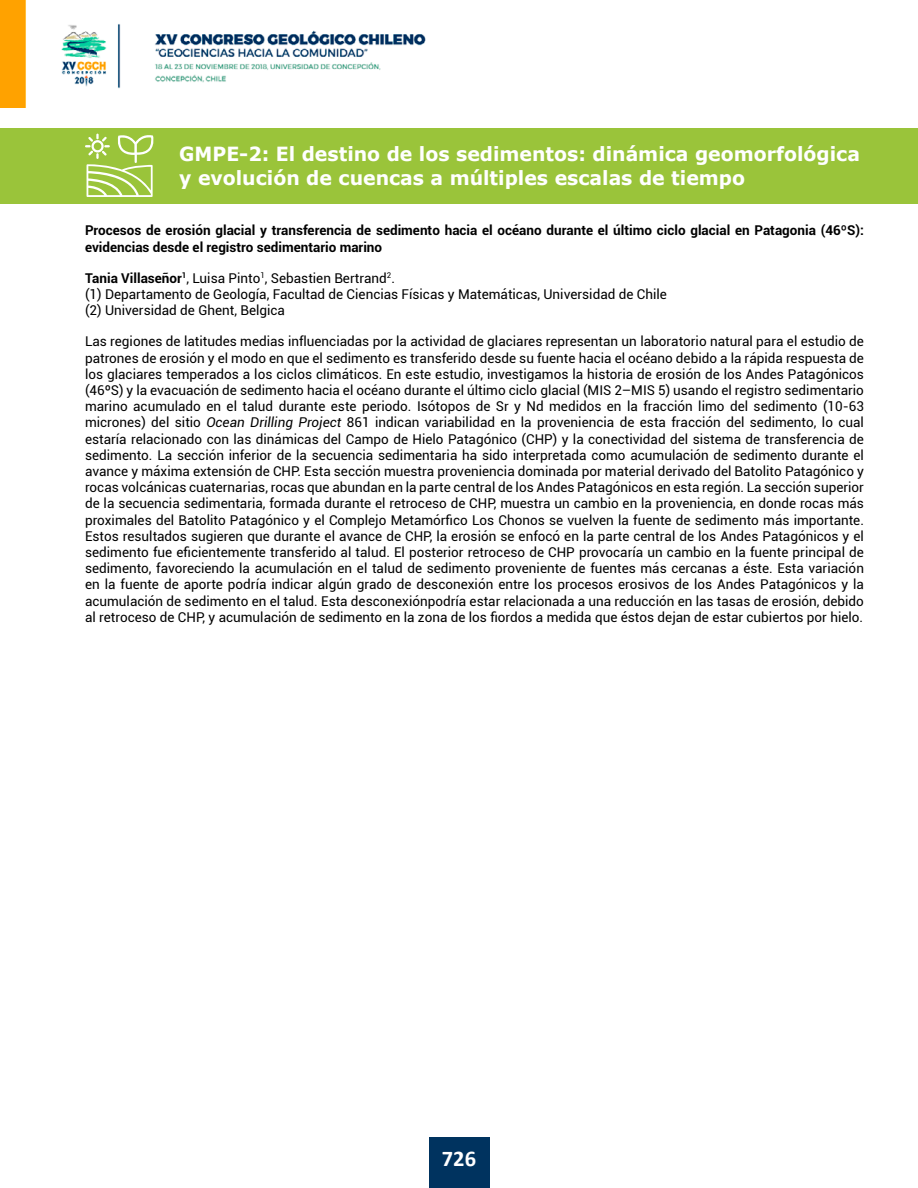
<style>
.page{position:relative;width:918px;height:1188px;background:#fff}
.page>*{position:absolute;margin:0;border:0;box-sizing:border-box;transform-origin:0 0}
.t1{font:700 22.5px "Calibri";color:#fff}
.t2{font:700 19.5px/23.4px "Verdana";color:#fff}
.t3{font:13.5px/16.2px "Roboto";color:#000}
.t4{font:700 13.5px/16.2px "Roboto";color:#000}
.s1{font-weight:700}
.s2{font-style:italic}
</style>
<div class="page">
<img style="left:0;top:0;width:426px;height:108px">
<div style="left:429px;top:1138px;width:60px;height:50px;background:#00335f"></div>
<div style="left:0;top:128px;width:918px;height:75px;background:#9ac43a"></div>
<svg style="left:85px;top:134px;width:69px;height:63px"></svg>
<h2 class="t2" style="left:179px;top:142px;width:682px">GMPE-2: El destino de los sedimentos: dinámica geomorfológica y evolución de cuencas a múltiples escalas de tiempo</h2>
<p class="t4" style="left:85px;top:222px;width:780px">Procesos de erosión glacial y transferencia de sedimento hacia el océano durante el último ciclo glacial en Patagonia (46ºS): evidencias desde el registro sedimentario marino</p>
<p class="t3" style="left:85px;top:269px;width:583px"><span class="s1">Tania Villaseñor</span><sup>1</sup>, Luisa Pinto<sup>1</sup>, Sebastien Bertrand<sup>2</sup>.<br>(1) Departamento de Geología, Facultad de Ciencias Físicas y Matemáticas, Universidad de Chile (2) Universidad de Ghent, Belgica</p>
<p class="t3" style="left:85px;top:333px;width:780px;text-align:justify">Las regiones de latitudes medias influenciadas por la actividad de glaciares representan un laboratorio natural para el estudio de patrones de erosión y el modo en que el sedimento es transferido desde su fuente hacia el océano debido a la rápida respuesta de los glaciares temperados a los ciclos climáticos. En este estudio, investigamos la historia de erosión de los Andes Patagónicos (46ºS) y la evacuación de sedimento hacia el océano durante el último ciclo glacial (MIS 2–MIS 5) usando el registro sedimentario marino acumulado en el talud durante este periodo. Isótopos de Sr y Nd medidos en la fracción limo del sedimento (10-63 micrones) del sitio <span class="s2">Ocean Drilling Project</span> 861 indican variabilidad en la proveniencia de esta fracción del sedimento, lo cual estaría relacionado con las dinámicas del Campo de Hielo Patagónico (CHP) y la conectividad del sistema de transferencia de sedimento. La sección inferior de la secuencia sedimentaria ha sido interpretada como acumulación de sedimento durante el avance y máxima extensión de CHP. Esta sección muestra proveniencia dominada por material derivado del Batolito Patagónico y rocas volcánicas cuaternarias, rocas que abundan en la parte central de los Andes Patagónicos en esta región. La sección superior de la secuencia sedimentaria, formada durante el retroceso de CHP, muestra un cambio en la proveniencia, en donde rocas más proximales del Batolito Patagónico y el Complejo Metamórfico Los Chonos se vuelven la fuente de sedimento más importante.<br>Estos resultados sugieren que durante el avance de CHP, la erosión se enfocó en la parte central de los Andes Patagónicos y el sedimento fue eficientemente transferido al talud. El posterior retroceso de CHP provocaría un cambio en la fuente principal de sedimento, favoreciendo la acumulación en el talud de sedimento proveniente de fuentes más cercanas a éste. Esta variación en la fuente de aporte podría indicar algún grado de desconexión entre los procesos erosivos de los Andes Patagónicos y la acumulación de sedimento en el talud. Esta desconexiónpodría estar relacionada a una reducción en las tasas de erosión, debido al retroceso de CHP, y acumulación de sedimento en la zona de los fiordos a medida que éstos dejan de estar cubiertos por hielo.</p>
<h1 class="t1" style="left:442px;top:1143px;width:36px">726</h1>
</div>
